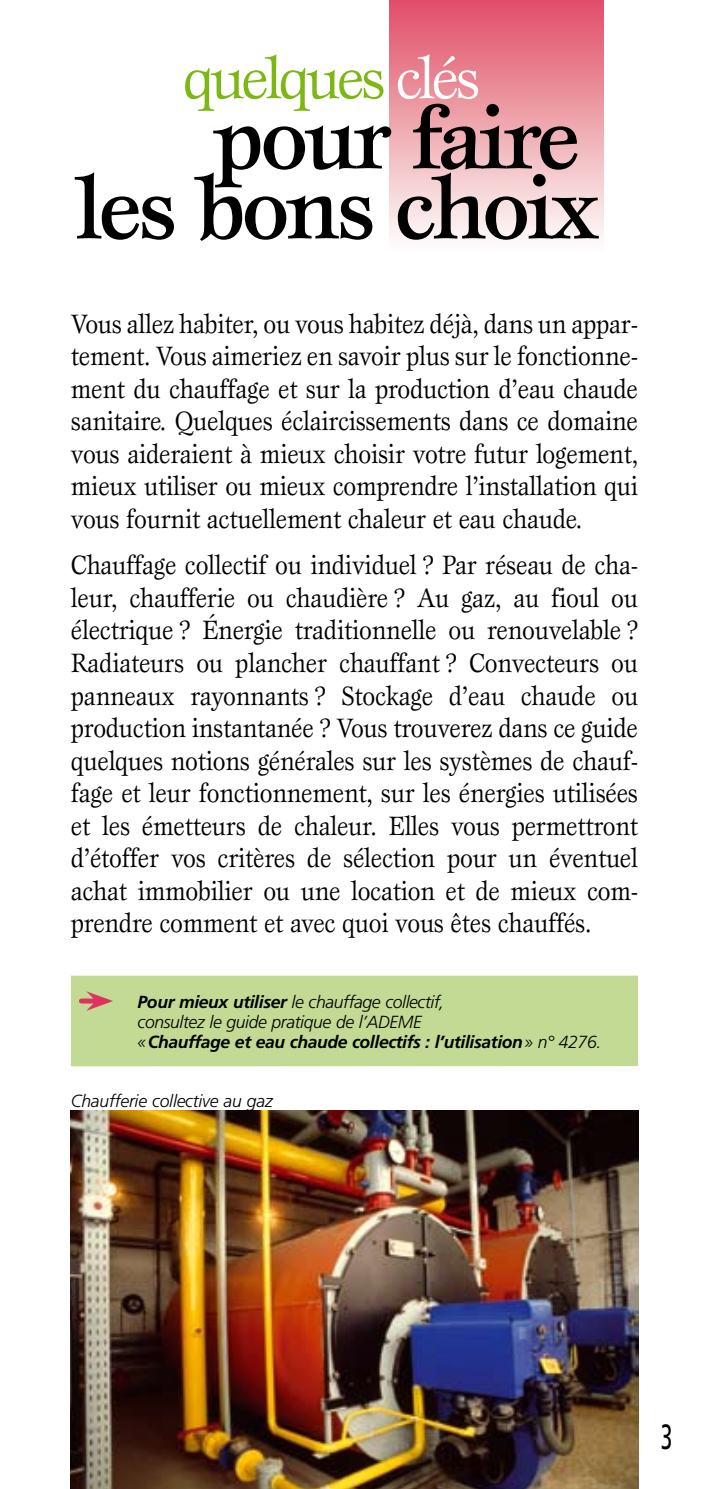
<style>
.page{position:relative;width:709px;height:1489px;background:#fff}
.page>*{position:absolute;margin:0;border:0;box-sizing:border-box;transform-origin:0 0}
.t1{font:500 90px/70px "Esprit";letter-spacing:-.05em;color:#000;text-align:right}
.t2{font:60px "Esprit";letter-spacing:-.06em;color:#7db713}
.t3{font:27.5px/32.5px "Esprit";letter-spacing:-.01em;color:#000;text-align:justify;scale:.9 1}
.t4{font:italic 300 17.5px/20px "Frutiger";letter-spacing:-.02em;color:#000}
.s1{color:#fff}
.s2{font-weight:700}
</style>
<div class="page">
<div style="left:390px;top:0;width:213px;height:255px;background:linear-gradient(to bottom,#e04e66,#fefffe)"></div>
<div style="left:71px;top:975px;width:567px;height:91px;background:#c2da94"></div>
<div style="left:81px;top:998px;width:15px;height:5px;background:#e03260"></div>
<svg style="left:86px;top:991px;width:27px;height:19px"></svg>
<img style="left:71px;top:1110px;width:567px;height:378px">
<h2 class="t2" style="left:183px;top:41px;width:299px">quelques <span class="s1">clés</span></h2>
<h1 class="t1" style="left:75px;top:101px;width:526px">pour faire<br>les bons choix</h1>
<p class="t3" style="left:71px;top:307px;width:631px">Vous allez habiter, ou vous habitez déjà, dans un appar&shy;tement. Vous aimeriez en savoir plus sur le fonctionne&shy;ment du chauffage et sur la production d’eau chaude sanitaire. Quelques éclaircissements dans ce domaine vous aideraient à mieux choisir votre futur logement, mieux utiliser ou mieux comprendre l’installation qui vous fournit actuellement chaleur et eau chaude.</p>
<p class="t3" style="left:71px;top:548px;width:632px">Chauffage collectif ou individuel ? Par réseau de cha&shy;leur, chaufferie ou chaudière ? Au gaz, au fioul ou électrique ? Énergie traditionnelle ou renouvelable ?<br>Radiateurs ou plancher chauffant ? Convecteurs ou panneaux rayonnants ? Stockage d’eau chaude ou production instantanée ? Vous trouverez dans ce guide quelques notions générales sur les systèmes de chauf&shy;fage et leur fonctionnement, sur les énergies utilisées et les émetteurs de chaleur. Elles vous permettront d’étoffer vos critères de sélection pour un éventuel achat immobilier ou une location et de mieux com&shy;prendre comment et avec quoi vous êtes chauffés.</p>
<p class="t4" style="left:138px;top:991px;width:465px"><span class="s2">Pour mieux utiliser</span> le chauffage collectif,<br>consultez le guide pratique de l’ADEME<br>«<span class="s2">Chauffage et eau chaude collectifs : l’utilisation</span>» n° 4276.</p>
<p class="t4" style="left:71px;top:1090px;width:203px">Chaufferie collective au gaz</p>
</div>
